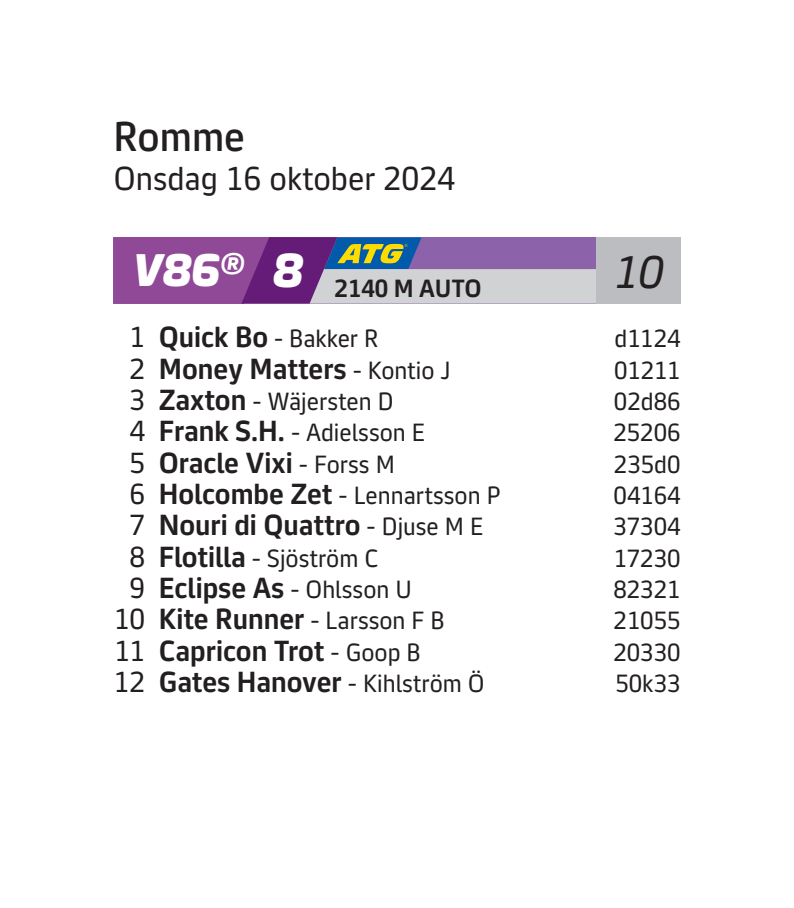
<style>
.page{position:relative;width:794px;height:908px;background:#fff}
.page>*{position:absolute;margin:0;border:0;box-sizing:border-box;transform-origin:0 0}
.t1{font:46px "ATG Rubrik";color:#fff}
.t2{font:44px "ATG Rubrik";color:#fff}
.t3{font:italic 44px "ATG Text";color:#231f20}
.t4{font:500 40px "ATG Text";color:#231f20}
.t5{font:32px "ATG Text";color:#231f20}
.HorseAndRider{font:700 28px "ATG Text";color:#231f20}
.S_REKORD{font:28px "ATG Text";color:#231f20}
.HorseAndRider-2{font:24px "ATG Text";color:#231f20}
.S_REKORD-2{font:24px "ATG Text";color:#231f20}
.t6{font:700 24px "ATG Text";color:#231f20}
.s1{font-weight:700;font-size:28px}
.s2{font-weight:400;font-size:24px}
</style>
<div class="page">
<svg style="left:113px;top:237px;width:566px;height:66px;background:#9b7fa9"></svg>
<p class="t4" style="left:113px;top:113px;width:133px">Romme</p>
<p class="t5" style="left:113px;top:159px;width:343px">Onsdag 16 oktober 2024</p>
<p class="t2" style="left:134px;top:244px;width:111px">V86®</p>
<p class="t1" style="left:273px;top:243px;width:32px">8</p>
<p class="t6" style="left:334px;top:274px;width:149px">2140 M AUTO</p>
<p class="t3" style="left:613px;top:246px;width:51px">10</p>
<p class="S_REKORD" style="left:129px;top:320px;width:17px">1</p>
<p class="HorseAndRider-2" style="left:159px;top:324px;width:221px"><span class="s1">Quick Bo</span> - Bakker R</p>
<p class="S_REKORD-2" style="left:614px;top:324px;width:67px">d1124</p>
<p class="S_REKORD" style="left:129px;top:352px;width:17px">2</p>
<p class="HorseAndRider" style="left:159px;top:351px;width:293px">Money Matters <span class="s2">- Kontio J</span></p>
<p class="S_REKORD-2" style="left:614px;top:356px;width:68px">01211</p>
<p class="S_REKORD" style="left:129px;top:383px;width:17px">3</p>
<p class="HorseAndRider-2" style="left:159px;top:387px;width:236px"><span class="s1">Zaxton</span> - Wäjersten D</p>
<p class="S_REKORD-2" style="left:614px;top:387px;width:68px">02d86</p>
<p class="S_REKORD" style="left:129px;top:414px;width:17px">4</p>
<p class="HorseAndRider-2" style="left:159px;top:418px;width:268px"><span class="s1">Frank S.H.</span> - Adielsson E</p>
<p class="S_REKORD-2" style="left:613px;top:418px;width:69px">25206</p>
<p class="S_REKORD" style="left:129px;top:446px;width:17px">5</p>
<p class="HorseAndRider" style="left:159px;top:445px;width:238px">Oracle Vixi <span class="s2">- Forss M</span></p>
<p class="S_REKORD-2" style="left:614px;top:449px;width:68px">235d0</p>
<p class="S_REKORD" style="left:129px;top:477px;width:17px">6</p>
<p class="HorseAndRider-2" style="left:159px;top:481px;width:343px"><span class="s1">Holcombe Zet</span> - Lennartsson P</p>
<p class="S_REKORD-2" style="left:613px;top:481px;width:68px">04164</p>
<p class="S_REKORD" style="left:129px;top:508px;width:17px">7</p>
<p class="HorseAndRider" style="left:159px;top:508px;width:326px">Nouri di Quattro <span class="s2">- Djuse M E</span></p>
<p class="S_REKORD-2" style="left:613px;top:512px;width:68px">37304</p>
<p class="S_REKORD" style="left:129px;top:540px;width:17px">8</p>
<p class="HorseAndRider-2" style="left:159px;top:543px;width:221px"><span class="s1">Flotilla</span> - Sjöström C</p>
<p class="S_REKORD-2" style="left:613px;top:543px;width:68px">17230</p>
<p class="S_REKORD" style="left:129px;top:571px;width:17px">9</p>
<p class="HorseAndRider" style="left:159px;top:570px;width:255px">Eclipse As <span class="s2">- Ohlsson U</span></p>
<p class="S_REKORD-2" style="left:613px;top:575px;width:69px">82321</p>
<p class="S_REKORD" style="left:114px;top:602px;width:33px">10</p>
<p class="HorseAndRider" style="left:159px;top:602px;width:287px">Kite Runner <span class="s2">- Larsson F B</span></p>
<p class="S_REKORD-2" style="left:613px;top:606px;width:68px">21055</p>
<p class="S_REKORD" style="left:114px;top:633px;width:32px">11</p>
<p class="HorseAndRider" style="left:159px;top:633px;width:263px">Capricon Trot <span class="s2">- Goop B</span></p>
<p class="S_REKORD-2" style="left:613px;top:637px;width:69px">20330</p>
<p class="S_REKORD" style="left:114px;top:665px;width:33px">12</p>
<p class="HorseAndRider" style="left:159px;top:664px;width:327px">Gates Hanover <span class="s2">- Kihlström Ö</span></p>
<p class="S_REKORD-2" style="left:615px;top:669px;width:67px">50k33</p>
</div>
